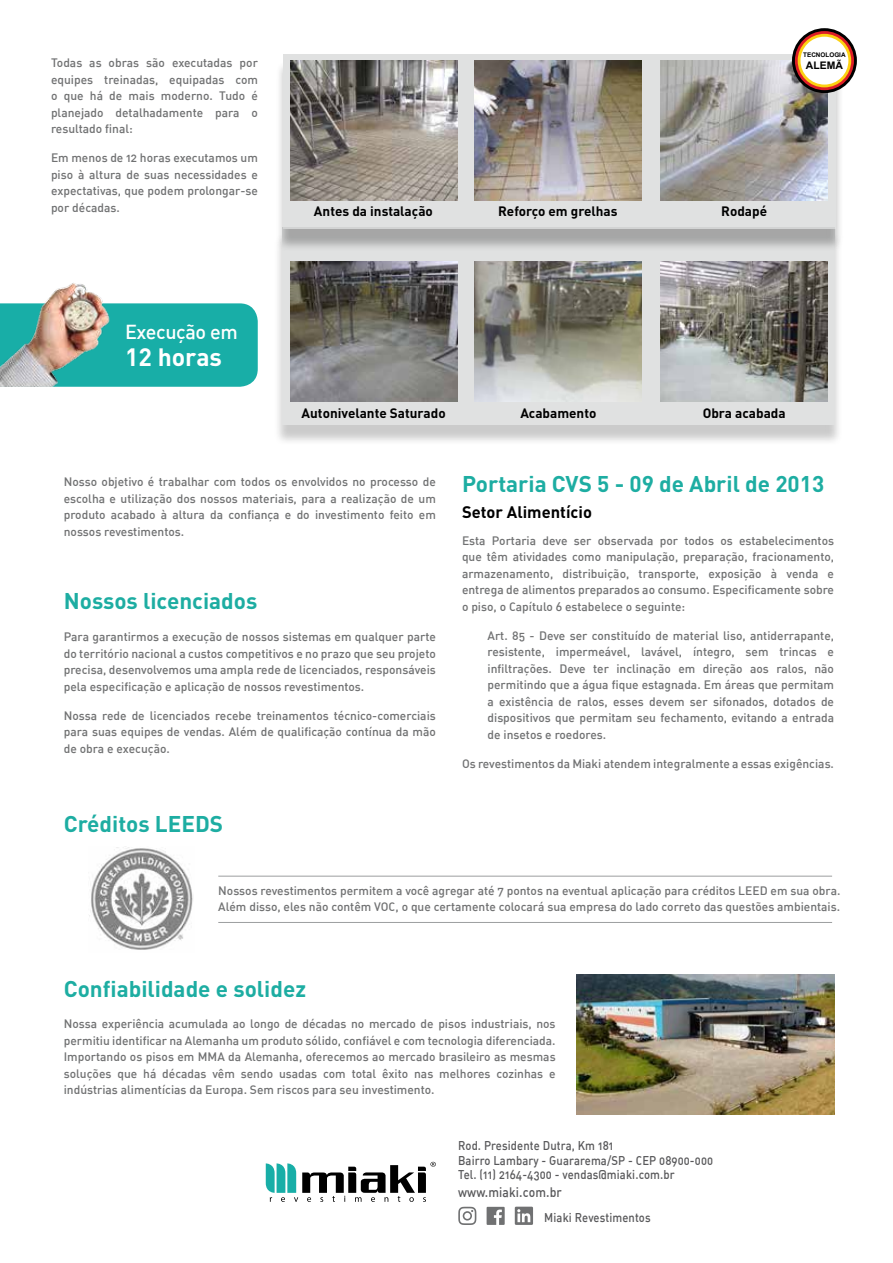
<style>
.page{position:relative;width:893px;height:1263px;background:#fff}
.page>*{position:absolute;margin:0;border:0;box-sizing:border-box;transform-origin:0 0}
.t1{font:700 24.75px "DIN";color:#fff}
.t2{font:700 22.5px "DIN";color:#1dada2}
.t3{font:19.8px "DIN Medium Alternate";letter-spacing:-.02em;color:#fff}
.t4{font:700 16.5px "DIN";color:#000}
.t5{font:700 13.5px "DIN";color:#000}
.t6{font:13.5px "DIN Medium Alternate";letter-spacing:.01em;color:#58585a;scale:.9 1}
.t7{font:12.45px/15px "DIN Medium Alternate";letter-spacing:.01em;color:#58585a;scale:.9 1}
.t8{font:12px/16.5px "DIN Medium Alternate";color:#707172;text-align:justify}
.t9{font:700 10.35px "Arial";color:#000}
.t10{font:700 6.3px "Arial";color:#000}
</style>
<div class="page">
<div style="left:274px;top:232px;width:569px;height:214px;background:#000;opacity:.4"></div>
<div style="left:282px;top:227px;width:553px;height:198px;background:#e0e1e1"></div>
<img style="left:89px;top:846px;width:104px;height:104px">
<hr style="left:218px;top:876px;width:614px;height:1px;background:#9c9e9f">
<hr style="left:218px;top:922px;width:614px;height:1px;background:#9c9e9f">
<div style="left:275px;top:61px;width:569px;height:190px;background:#000;opacity:.5"></div>
<div style="left:283px;top:54px;width:553px;height:174px;background:#e0e1e1"></div>
<div style="left:110px;top:303px;width:148px;height:84px;background:#18aea7"></div>
<img style="left:0;top:283px;width:110px;height:104px">
<img style="left:290px;top:61px;width:167px;height:140px">
<img style="left:290px;top:262px;width:167px;height:140px">
<img style="left:475px;top:61px;width:167px;height:140px">
<img style="left:475px;top:262px;width:167px;height:140px">
<img style="left:660px;top:61px;width:168px;height:140px">
<img style="left:660px;top:262px;width:168px;height:140px">
<svg style="left:792px;top:28px;width:65px;height:65px"></svg>
<svg style="left:795px;top:31px;width:59px;height:59px"></svg>
<svg style="left:798px;top:34px;width:53px;height:53px"></svg>
<div style="left:800px;top:37px;width:48px;height:48px;background:#fff;border-radius:50%"></div>
<svg style="left:266px;top:1162px;width:170px;height:40px"></svg>
<svg style="left:458px;top:1207px;width:18px;height:18px"></svg>
<svg style="left:487px;top:1207px;width:18px;height:18px"></svg>
<svg style="left:515px;top:1207px;width:18px;height:18px"></svg>
<img style="left:577px;top:974px;width:257px;height:140px">
<p class="t8" style="left:51px;top:54px;width:208px">Todas as obras são executadas por equipes treinadas, equipadas com o que há de mais moderno. Tudo é planejado detalhadamente para o resultado final:</p>
<p class="t8" style="left:51px;top:149px;width:208px">Em menos de 12 horas executamos um piso à altura de suas necessidades e expectativas, que podem prolongar-se por décadas.</p>
<h3 class="t3" style="left:125px;top:319px;width:114px">Execução em</h3>
<h1 class="t1" style="left:125px;top:340px;width:98px">12 horas</h1>
<p class="t5" style="left:314px;top:202px;width:120px">Antes da instalação</p>
<p class="t5" style="left:498px;top:202px;width:121px">Reforço em grelhas</p>
<p class="t5" style="left:302px;top:404px;width:146px">Autonivelante Saturado</p>
<p class="t5" style="left:520px;top:404px;width:78px">Acabamento</p>
<p class="t10" style="left:803px;top:51px;width:44px">TECNOLOGIA</p>
<p class="t9" style="left:806px;top:59px;width:39px">ALEMÃ</p>
<p class="t5" style="left:721px;top:202px;width:47px">Rodapé</p>
<p class="t5" style="left:703px;top:404px;width:84px">Obra acabada</p>
<p class="t8" style="left:64px;top:473px;width:374px">Nosso objetivo é trabalhar com todos os envolvidos no processo de escolha e utilização dos nossos materiais, para a realização de um produto acabado à altura da confiança e do investimento feito em nossos revestimentos.</p>
<h2 class="t2" style="left:64px;top:586px;width:195px">Nossos licenciados</h2>
<p class="t8" style="left:64px;top:628px;width:374px">Para garantirmos a execução de nossos sistemas em qualquer parte do território nacional a custos competitivos e no prazo que seu projeto precisa, desenvolvemos uma ampla rede de licenciados, responsáveis pela especificação e aplicação de nossos revestimentos.</p>
<p class="t8" style="left:64px;top:707px;width:374px">Nossa rede de licenciados recebe treinamentos técnico-comerciais para suas equipes de vendas. Além de qualificação contínua da mão de obra e execução.</p>
<h2 class="t2" style="left:64px;top:809px;width:161px">Créditos LEEDS</h2>
<h2 class="t2" style="left:462px;top:469px;width:364px">Portaria CVS 5 - 09 de Abril de 2013</h2>
<h3 class="t4" style="left:462px;top:502px;width:131px">Setor Alimentício</h3>
<p class="t8" style="left:462px;top:532px;width:374px">Esta Portaria deve ser observada por todos os estabelecimentos que têm atividades como manipulação, preparação, fracionamento, armazenamento, distribuição, transporte, exposição à venda e entrega de alimentos preparados ao consumo. Especificamente sobre o piso, o Capítulo 6 estabelece o seguinte:</p>
<p class="t8" style="left:487px;top:627px;width:348px">Art. 85 - Deve ser constituído de material liso, antiderrapante, resistente, impermeável, lavável, íntegro, sem trincas e infiltrações. Deve ter inclinação em direção aos ralos, não permitindo que a água fique estagnada. Em áreas que permitam a existência de ralos, esses devem ser sifonados, dotados de dispositivos que permitam seu fechamento, evitando a entrada de insetos e roedores.</p>
<p class="t8" style="left:462px;top:755px;width:374px">Os revestimentos da Miaki atendem integralmente a essas exigências.</p>
<p class="t8" style="left:218px;top:882px;width:624px">Nossos revestimentos permitem a você agregar até 7 pontos na eventual aplicação para créditos LEED em sua obra.<br>Além disso, eles não contêm VOC, o que certamente colocará sua empresa do lado correto das questões ambientais.</p>
<h2 class="t2" style="left:64px;top:974px;width:244px">Confiabilidade e solidez</h2>
<p class="t8" style="left:64px;top:1015px;width:493px">Nossa experiência acumulada ao longo de décadas no mercado de pisos industriais, nos permitiu identificar na Alemanha um produto sólido, confiável e com tecnologia diferenciada.<br>Importando os pisos em MMA da Alemanha, oferecemos ao mercado brasileiro as mesmas soluções que há décadas vêm sendo usadas com total êxito nas melhores cozinhas e indústrias alimentícias da Europa. Sem riscos para seu investimento.</p>
<p class="t7" style="left:458px;top:1137px;width:285px">Rod. Presidente Dutra, Km 181<br>Bairro Lambary - Guararema/SP - CEP 08900-000<br>Tel. (11) 2164-4300 - vendas@miaki.com.br</p>
<p class="t6" style="left:458px;top:1184px;width:117px">www.miaki.com.br</p>
<p class="t7" style="left:544px;top:1210px;width:120px">Miaki Revestimentos</p>
</div>
